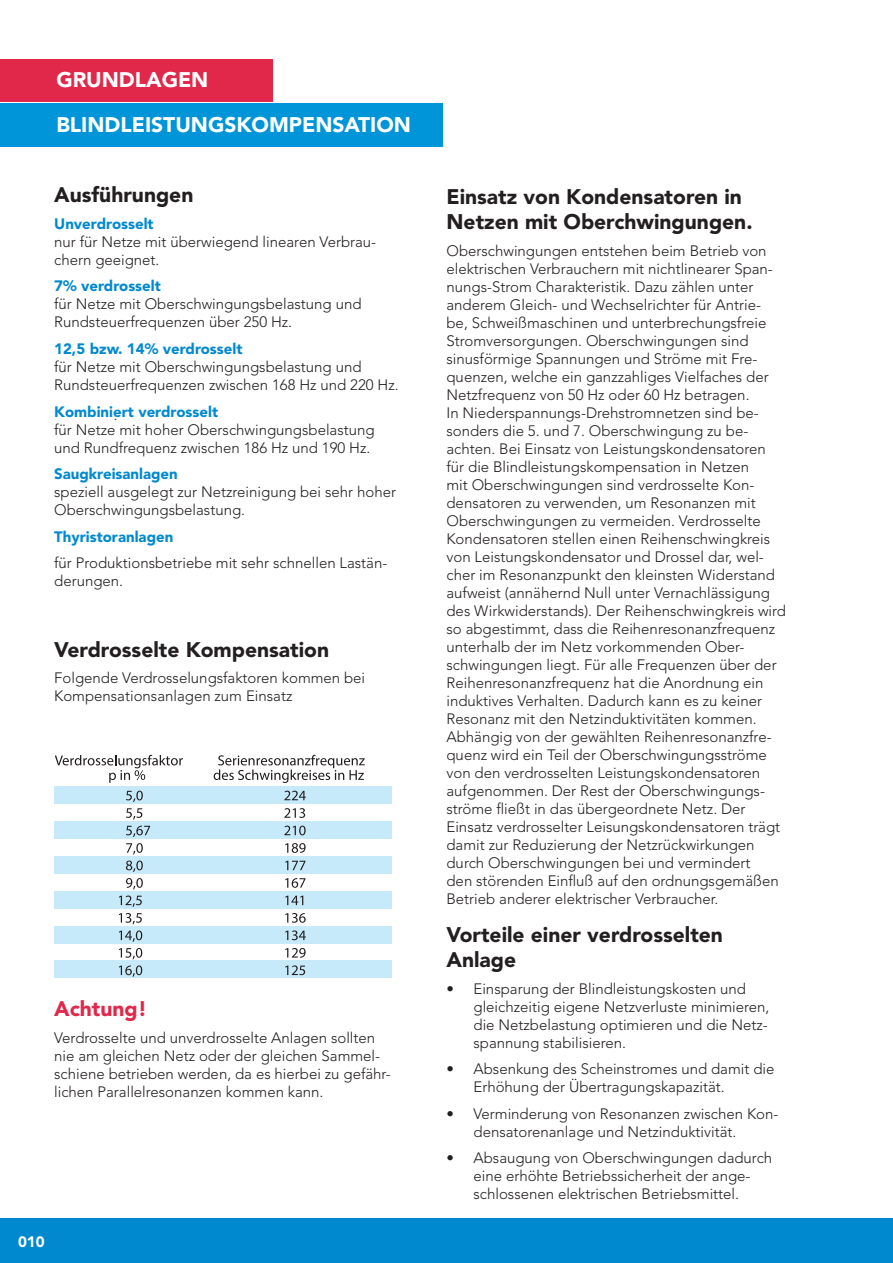
<style>
.page{position:relative;width:893px;height:1263px;background:#fff}
.page>*{position:absolute;margin:0;border:0;box-sizing:border-box;transform-origin:0 0}
.t1{font:900 21px/25.2px "Avenir LT Std";color:#231f20}
.t2{font:900 21px "Avenir LT Std";color:#fff}
.t3{font:900 21px "Avenir LT Std";color:#e2284a}
.t4{font:300 15px/18px "Avenir LT Std";color:#231f20}
.t5{font:900 15px "Avenir LT Std";color:#0089cf}
.t6{font:900 15px "Avenir LT Std";color:#fff}
</style>
<div class="page">
<div style="left:0;top:1218px;width:893px;height:45px;background:#0089cf"></div>
<div style="left:0;top:103px;width:443px;height:43px;background:#0095d9"></div>
<div style="left:0;top:60px;width:272px;height:42px;background:#e2284a"></div>
<div style="left:54px;top:926px;width:337px;height:17px;background:#c6eafa"></div>
<div style="left:54px;top:960px;width:337px;height:18px;background:#c6eafa"></div>
<div style="left:54px;top:856px;width:337px;height:17px;background:#c6eafa"></div>
<div style="left:54px;top:891px;width:337px;height:17px;background:#c6eafa"></div>
<div style="left:54px;top:786px;width:337px;height:17px;background:#c6eafa"></div>
<div style="left:54px;top:821px;width:337px;height:17px;background:#c6eafa"></div>
<svg style="left:126px;top:791px;width:17px;height:11px"></svg>
<svg style="left:126px;top:808px;width:16px;height:11px"></svg>
<svg style="left:126px;top:826px;width:24px;height:11px"></svg>
<svg style="left:55px;top:755px;width:128px;height:28px"></svg>
<svg style="left:126px;top:843px;width:17px;height:11px"></svg>
<svg style="left:126px;top:860px;width:17px;height:12px"></svg>
<svg style="left:126px;top:878px;width:17px;height:11px"></svg>
<svg style="left:119px;top:895px;width:23px;height:12px"></svg>
<svg style="left:119px;top:913px;width:23px;height:11px"></svg>
<svg style="left:119px;top:930px;width:23px;height:12px"></svg>
<svg style="left:119px;top:948px;width:23px;height:11px"></svg>
<svg style="left:119px;top:965px;width:23px;height:12px"></svg>
<svg style="left:214px;top:755px;width:151px;height:28px"></svg>
<svg style="left:284px;top:791px;width:22px;height:9px"></svg>
<svg style="left:284px;top:808px;width:21px;height:10px"></svg>
<svg style="left:284px;top:826px;width:22px;height:9px"></svg>
<svg style="left:285px;top:843px;width:21px;height:10px"></svg>
<svg style="left:285px;top:861px;width:20px;height:9px"></svg>
<svg style="left:285px;top:878px;width:20px;height:10px"></svg>
<svg style="left:285px;top:896px;width:18px;height:9px"></svg>
<svg style="left:285px;top:913px;width:21px;height:10px"></svg>
<svg style="left:285px;top:930px;width:21px;height:10px"></svg>
<svg style="left:285px;top:948px;width:21px;height:10px"></svg>
<svg style="left:285px;top:965px;width:20px;height:10px"></svg>
<h1 class="t2" style="left:56px;top:67px;width:154px">Grundlagen</h1>
<h1 class="t2" style="left:56px;top:112px;width:356px">Blindleistungskompensation</h1>
<h1 class="t1" style="left:54px;top:182px;width:141px">Ausführungen</h1>
<p class="t5" style="left:54px;top:215px;width:101px">Unverdrosselt</p>
<p class="t4" style="left:54px;top:233px;width:324px">nur für Netze mit überwiegend linearen Verbrau&shy;chern geeignet.</p>
<p class="t5" style="left:54px;top:277px;width:108px">7% verdrosselt</p>
<p class="t4" style="left:54px;top:295px;width:309px">für Netze mit Oberschwingungsbelastung und<br>Rundsteuerfrequenzen über 250 Hz.</p>
<p class="t5" style="left:54px;top:340px;width:190px">12,5 bzw. 14% verdrosselt</p>
<p class="t4" style="left:54px;top:358px;width:346px">für Netze mit Oberschwingungsbelastung und<br>Rundsteuerfrequenzen zwischen 168 Hz und 220 Hz.</p>
<p class="t5" style="left:54px;top:402px;width:165px">Kombiniert verdrosselt</p>
<p class="t4" style="left:54px;top:420px;width:322px">für Netze mit hoher Oberschwingungsbelastung und Rundfrequenz zwischen 186 Hz und 190 Hz.</p>
<p class="t5" style="left:54px;top:465px;width:125px">Saugkreisanlagen</p>
<p class="t4" style="left:54px;top:483px;width:343px">speziell ausgelegt zur Netzreinigung bei sehr hoher<br>Oberschwingungsbelastung.</p>
<p class="t5" style="left:54px;top:527px;width:121px">Thyristoranlagen</p>
<p class="t4" style="left:54px;top:554px;width:335px">für Produktionsbetriebe mit sehr schnellen Lastän&shy;derungen.</p>
<p class="t4" style="left:114px;top:406px;width:5px">.</p>
<h1 class="t1" style="left:54px;top:637px;width:276px">Verdrosselte Kompensation</h1>
<p class="t4" style="left:54px;top:669px;width:313px">Folgende Verdrosselungsfaktoren kommen bei<br>Kompensationsanlagen zum Einsatz</p>
<h1 class="t3" style="left:54px;top:996px;width:94px">Achtung!</h1>
<p class="t4" style="left:54px;top:1029px;width:338px">Verdrosselte und unverdrosselte Anlagen sollten nie am gleichen Netz oder der gleichen Sammel&shy;schiene betrieben werden, da es hierbei zu gefähr&shy;lichen Parallelresonanzen kommen kann.</p>
<p class="t6" style="left:18px;top:1232px;width:28px">010</p>
<h1 class="t1" style="left:446px;top:184px;width:308px">Einsatz von Kondensatoren in<br>Netzen mit Oberchwingungen.</h1>
<p class="t4" style="left:446px;top:242px;width:341px">Oberschwingungen entstehen beim Betrieb von elektrischen Verbrauchern mit nichtlinearer Span&shy;nungs-Strom Charakteristik. Dazu zählen unter anderem Gleich- und Wechselrichter für Antrie&shy;be, Schweißmaschinen und unterbrechungsfreie Stromversorgungen. Oberschwingungen sind sinusförmige Spannungen und Ströme mit Fre&shy;quenzen, welche ein ganzzahliges Vielfaches der Netzfrequenz von 50 Hz oder 60 Hz betragen.<br>In Niederspannungs-Drehstromnetzen sind be&shy;sonders die 5. und 7. Oberschwingung zu be&shy;achten. Bei Einsatz von Leistungskondensatoren für die Blindleistungskompensation in Netzen<br>mit Oberschwingungen sind verdrosselte Kon&shy;densatoren zu verwenden, um Resonanzen mit Oberschwingungen zu vermeiden. Verdrosselte Kondensatoren stellen einen Reihenschwingkreis von Leistungskondensator und Drossel dar, wel&shy;cher im Resonanzpunkt den kleinsten Widerstand aufweist (annähernd Null unter Vernachlässigung des Wirkwiderstands). Der Reihenschwingkreis wird so abgestimmt, dass die Reihenresonanzfrequenz unterhalb der im Netz vorkommenden Ober&shy;schwingungen liegt. Für alle Frequenzen über der Reihenresonanzfrequenz hat die Anordnung ein induktives Verhalten. Dadurch kann es zu keiner Resonanz mit den Netzinduktivitäten kommen.<br>Abhängig von der gewählten Reihenresonanzfre&shy;quenz wird ein Teil der Oberschwingungsströme von den verdrosselten Leistungskondensatoren aufgenommen. Der Rest der Oberschwingungs&shy;ströme fließt in das übergeordnete Netz. Der Einsatz verdrosselter Leisungskondensatoren trägt damit zur Reduzierung der Netzrückwirkungen durch Oberschwingungen bei und vermindert<br>den störenden Einfluß auf den ordnungsgemäßen Betrieb anderer elektrischer Verbraucher.</p>
<h1 class="t1" style="left:446px;top:922px;width:278px">Vorteile einer verdrosselten<br>Anlage</h1>
<p class="t4" style="left:473px;top:979px;width:297px;text-indent:-27px">• Einsparung der Blindleistungskosten und gleichzeitig eigene Netzverluste minimieren, die Netzbelastung optimieren und die Netz&shy;spannung stabilisieren.</p>
<p class="t4" style="left:473px;top:1060px;width:302px;text-indent:-27px">• Absenkung des Scheinstromes und damit die<br>Erhöhung der Übertragungskapazität.</p>
<p class="t4" style="left:473px;top:1104px;width:306px;text-indent:-27px">• Verminderung von Resonanzen zwischen Kon&shy;densatorenanlage und Netzinduktivität.</p>
<p class="t4" style="left:446px;top:1149px;width:327px;text-align:center">• Absaugung von Oberschwingungen dadurch eine erhöhte Betriebssicherheit der ange&shy;schlossenen elektrischen Betriebsmittel.</p>
<p class="t4" style="left:616px;top:918px;width:5px">.</p>
</div>
